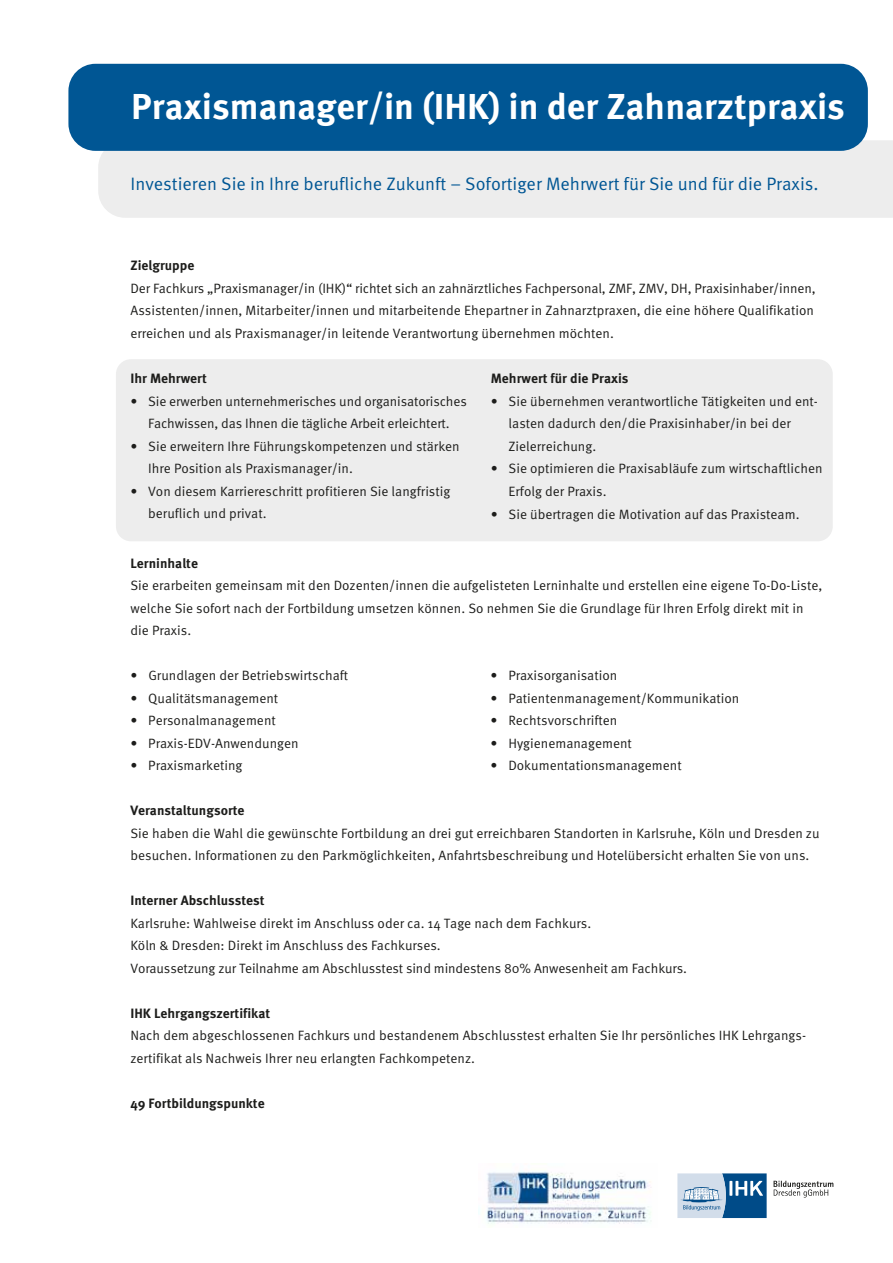
<style>
.page{position:relative;width:893px;height:1263px;background:#fff}
.page>*{position:absolute;margin:0;border:0;box-sizing:border-box;transform-origin:0 0}
.t1{font:700 36px "Meta OT";color:#fff}
.t2{font:18px "Meta OT Norm";color:#005694}
.t3{font:13.5px/22.5px "Meta OT Norm";color:#1d1d1b}
.t4{font:700 13.5px "Meta OT";color:#1d1d1b}
</style>
<div class="page">
<div style="left:116px;top:359px;width:717px;height:182px;background:#ededed;border-radius:15px"></div>
<div style="left:98px;top:140px;width:795px;height:78px;background:#ededed"></div>
<div style="left:68px;top:64px;width:800px;height:87px;background:#005694;border-radius:27px"></div>
<svg style="left:677px;top:1173px;width:90px;height:45px;background:#789fc0"></svg>
<svg style="left:774px;top:1181px;width:59px;height:16px"></svg>
<img style="left:478px;top:1171px;width:173px;height:53px">
<h1 class="t1" style="left:131px;top:84px;width:715px">Praxismanager/in (IHK) in der Zahnarztpraxis</h1>
<h2 class="t2" style="left:130px;top:173px;width:690px">Investieren Sie in Ihre berufliche Zukunft – Sofortiger Mehrwert für Sie und für die Praxis.</h2>
<p class="t4" style="left:130px;top:257px;width:65px">Zielgruppe</p>
<p class="t3" style="left:130px;top:277px;width:687px">Der Fachkurs „Praxismanager/in (IHK)“ richtet sich an zahnärztliches Fachpersonal, ZMF, ZMV, DH, Praxisinhaber/innen,<br>Assistenten/innen, Mitarbeiter/innen und mitarbeitende Ehepartner in Zahnarztpraxen, die eine höhere Qualifikation erreichen und als Praxismanager/in leitende Verantwortung übernehmen möchten.</p>
<p class="t4" style="left:130px;top:370px;width:78px">Ihr Mehrwert</p>
<p class="t3" style="left:130px;top:390px;width:338px;text-align:center">• Sie erwerben unternehmerisches und organisatorisches<br>Fachwissen, das Ihnen die tägliche Arbeit erleichtert.</p>
<p class="t3" style="left:148px;top:435px;width:313px;text-indent:-18px">• Sie erweitern Ihre Führungskompetenzen und stärken<br>Ihre Position als Praxismanager/in.</p>
<p class="t3" style="left:148px;top:480px;width:304px;text-indent:-18px">• Von diesem Karriereschritt profitieren Sie langfristig beruflich und privat.</p>
<p class="t4" style="left:491px;top:370px;width:139px">Mehrwert für die Praxis</p>
<p class="t3" style="left:509px;top:390px;width:311px;text-indent:-18px">• Sie übernehmen verantwortliche Tätigkeiten und ent&shy;lasten dadurch den/die Praxisinhaber/in bei der<br>Zielerreichung.</p>
<p class="t3" style="left:509px;top:458px;width:315px;text-indent:-18px">• Sie optimieren die Praxisabläufe zum wirtschaftlichen<br>Erfolg der Praxis.</p>
<p class="t3" style="left:491px;top:503px;width:310px">• Sie übertragen die Motivation auf das Praxisteam.</p>
<p class="t4" style="left:130px;top:554px;width:69px">Lerninhalte</p>
<p class="t3" style="left:130px;top:574px;width:693px">Sie erarbeiten gemeinsam mit den Dozenten/innen die aufgelisteten Lerninhalte und erstellen eine eigene To-Do-Liste, welche Sie sofort nach der Fortbildung umsetzen können. So nehmen Sie die Grundlage für Ihren Erfolg direkt mit in die Praxis.</p>
<p class="t3" style="left:130px;top:664px;width:219px">• Grundlagen der Betriebswirtschaft</p>
<p class="t3" style="left:491px;top:664px;width:128px">• Praxisorganisation</p>
<p class="t3" style="left:130px;top:687px;width:149px">• Qualitätsmanagement</p>
<p class="t3" style="left:490px;top:687px;width:250px">• Patientenmanagement/Kommunikation</p>
<p class="t3" style="left:130px;top:709px;width:147px">• Personalmanagement</p>
<p class="t3" style="left:490px;top:709px;width:128px">• Rechtsvorschriften</p>
<p class="t3" style="left:130px;top:732px;width:170px">• Praxis-EDV-Anwendungen</p>
<p class="t3" style="left:490px;top:732px;width:143px">• Hygienemanagement</p>
<p class="t3" style="left:130px;top:754px;width:114px">• Praxismarketing</p>
<p class="t3" style="left:490px;top:754px;width:193px">• Dokumentationsmanagement</p>
<p class="t4" style="left:130px;top:802px;width:116px">Veranstaltungsorte</p>
<p class="t3" style="left:130px;top:822px;width:691px">Sie haben die Wahl die gewünschte Fortbildung an drei gut erreichbaren Standorten in Karlsruhe, Köln und Dresden zu besuchen. Informationen zu den Parkmöglichkeiten, Anfahrtsbeschreibung und Hotelübersicht erhalten Sie von uns.</p>
<p class="t4" style="left:130px;top:892px;width:136px">Interner Abschlusstest</p>
<p class="t3" style="left:130px;top:912px;width:558px">Karlsruhe: Wahlweise direkt im Anschluss oder ca. 14 Tage nach dem Fachkurs.<br>Köln &amp; Dresden: Direkt im Anschluss des Fachkurses.<br>Voraussetzung zur Teilnahme am Abschlusstest sind mindestens 80% Anwesenheit am Fachkurs.</p>
<p class="t4" style="left:130px;top:1004px;width:141px">IHK Lehrgangszertifikat</p>
<p class="t3" style="left:130px;top:1024px;width:677px">Nach dem abgeschlossenen Fachkurs und bestandenem Abschlusstest erhalten Sie Ihr persönliches IHK Lehrgangs&shy;zertifikat als Nachweis Ihrer neu erlangten Fachkompetenz.</p>
<p class="t4" style="left:130px;top:1094px;width:136px">49 Fortbildungspunkte</p>
</div>
